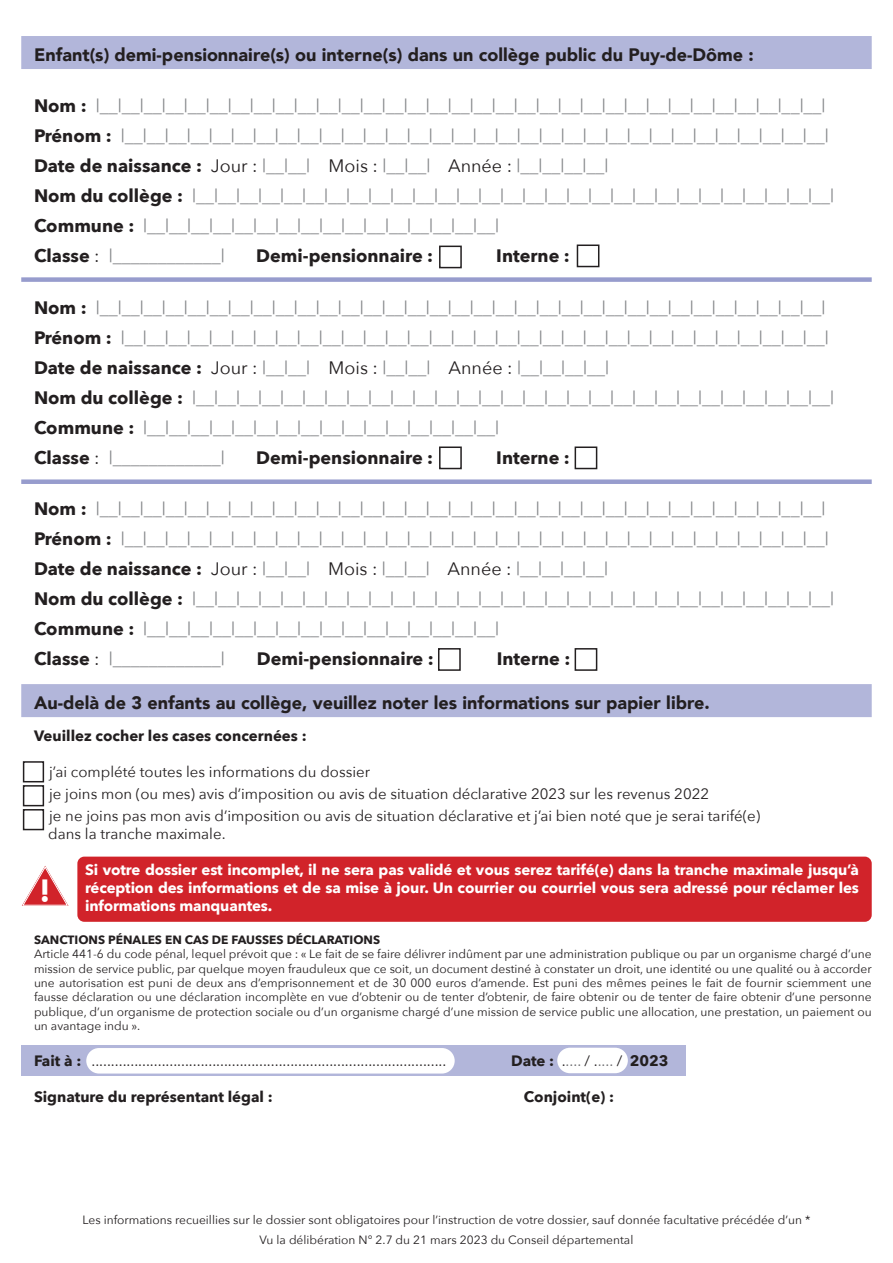
<style>
.page{position:relative;width:893px;height:1263px;background:#fff}
.page>*{position:absolute;margin:0;border:0;box-sizing:border-box;transform-origin:0 0}
.t1{font:900 32.1px "Avenir";color:#fff}
.t2{font:18px "Avenir";color:#808285}
.t3{font:900 18px "Avenir";color:#231f20}
.t4{font:700 18px "Avenir Next";color:#231f20}
.t5{font:15px "Avenir Next";color:#231f20}
.t6{font:700 15px/18px "Avenir Next";letter-spacing:-.01em;color:#fff;text-align:justify}
.t7{font:700 15px "Avenir Next";color:#231f20}
.t8{font:12px/14.4px "Avenir Next";color:#231f20;text-align:justify}
.t9{font:700 12px "Avenir Next";color:#231f20}
.s1{font-family:"Avenir Next";font-weight:700;color:#231f20}
.s2{font-family:"Avenir Next";color:#231f20}
.s3{font-weight:700}
.s4{font-weight:400}
.s5{font-weight:400;color:#69696c}
</style>
<div class="page">
<div style="left:77px;top:857px;width:795px;height:65px;background:#d1232a;border-radius:7px"></div>
<div style="left:21px;top:1045px;width:664px;height:31px;background:#b2b6da"></div>
<div style="left:86px;top:1048px;width:369px;height:25px;background:#fff;border-radius:13px"></div>
<div style="left:557px;top:1048px;width:71px;height:25px;background:#fff;border-radius:13px"></div>
<div style="left:21px;top:36px;width:851px;height:33px;background:#b2b6da"></div>
<div style="left:21px;top:684px;width:851px;height:33px;background:#b2b6da"></div>
<div style="left:21px;top:277px;width:851px;height:5px;background:#979ccd"></div>
<div style="left:21px;top:479px;width:851px;height:5px;background:#979ccd"></div>
<svg style="left:22px;top:866px;width:47px;height:40px"></svg>
<div style="left:439px;top:246px;width:23px;height:22px;border:2px solid #231f20"></div>
<div style="left:439px;top:446px;width:23px;height:23px;border:2px solid #231f20"></div>
<div style="left:438px;top:648px;width:23px;height:23px;border:2px solid #231f20"></div>
<div style="left:577px;top:244px;width:22px;height:23px;border:2px solid #231f20"></div>
<div style="left:575px;top:446px;width:22px;height:23px;border:2px solid #231f20"></div>
<div style="left:575px;top:648px;width:22px;height:23px;border:2px solid #231f20"></div>
<div style="left:23px;top:761px;width:21px;height:21px;border:2px solid #231f20"></div>
<div style="left:23px;top:785px;width:21px;height:21px;border:2px solid #231f20"></div>
<div style="left:23px;top:809px;width:21px;height:21px;border:2px solid #231f20"></div>
<svg style="left:34px;top:810px;width:8px;height:11px"></svg>
<p class="t3" style="left:34px;top:39px;width:721px">Enfant(s) demi-pensionnaire(s) ou interne(s) dans un collège public du Puy-de-Dôme :</p>
<p class="t2" style="left:34px;top:95px;width:793px"><span class="s1">Nom :</span> |__|__|__|__|__|__|__|__|__|__|__|__|__|__|__|__|__|__|__|__|__|__|__|__|__|__|__|__|__|__|__|__|__|</p>
<p class="t2" style="left:34px;top:125px;width:796px"><span class="s1">Prénom :</span> |__|__|__|__|__|__|__|__|__|__|__|__|__|__|__|__|__|__|__|__|__|__|__|__|__|__|__|__|__|__|__|__|</p>
<p class="t2" style="left:34px;top:155px;width:576px"><span class="s1">Date de naissance :</span> <span class="s2">Jour :</span> |__|__| <span class="s2">Mois :</span> |__|__| <span class="s2">Année :</span> |__|__|__|__|</p>
<p class="t2" style="left:34px;top:185px;width:801px"><span class="s1">Nom du collège :</span> |__|__|__|__|__|__|__|__|__|__|__|__|__|__|__|__|__|__|__|__|__|__|__|__|__|__|__|__|__|</p>
<p class="t2" style="left:34px;top:215px;width:467px"><span class="s1">Commune :</span> |__|__|__|__|__|__|__|__|__|__|__|__|__|__|__|__|</p>
<p class="t2" style="left:34px;top:245px;width:192px"><span class="s1">Classe</span> <span class="s2">:</span> |____________|</p>
<p class="t4" style="left:256px;top:240px;width:179px">Demi-pensionnaire :</p>
<p class="t4" style="left:496px;top:240px;width:75px">Interne :</p>
<p class="t2" style="left:34px;top:297px;width:793px"><span class="s1">Nom :</span> |__|__|__|__|__|__|__|__|__|__|__|__|__|__|__|__|__|__|__|__|__|__|__|__|__|__|__|__|__|__|__|__|__|</p>
<p class="t2" style="left:34px;top:327px;width:796px"><span class="s1">Prénom :</span> |__|__|__|__|__|__|__|__|__|__|__|__|__|__|__|__|__|__|__|__|__|__|__|__|__|__|__|__|__|__|__|__|</p>
<p class="t2" style="left:34px;top:357px;width:577px"><span class="s1">Date de naissance :</span> <span class="s2">Jour :</span> |__|__| <span class="s2">Mois :</span> |__|__| <span class="s2">Année :</span> |__|__|__|__|</p>
<p class="t2" style="left:34px;top:387px;width:801px"><span class="s1">Nom du collège :</span> |__|__|__|__|__|__|__|__|__|__|__|__|__|__|__|__|__|__|__|__|__|__|__|__|__|__|__|__|__|</p>
<p class="t2" style="left:34px;top:417px;width:467px"><span class="s1">Commune :</span> |__|__|__|__|__|__|__|__|__|__|__|__|__|__|__|__|</p>
<p class="t2" style="left:34px;top:447px;width:192px"><span class="s1">Classe</span> <span class="s2">:</span> |____________|</p>
<p class="t4" style="left:256px;top:442px;width:179px">Demi-pensionnaire :</p>
<p class="t4" style="left:496px;top:442px;width:75px">Interne :</p>
<p class="t2" style="left:34px;top:498px;width:793px"><span class="s1">Nom :</span> |__|__|__|__|__|__|__|__|__|__|__|__|__|__|__|__|__|__|__|__|__|__|__|__|__|__|__|__|__|__|__|__|__|</p>
<p class="t2" style="left:34px;top:528px;width:796px"><span class="s1">Prénom :</span> |__|__|__|__|__|__|__|__|__|__|__|__|__|__|__|__|__|__|__|__|__|__|__|__|__|__|__|__|__|__|__|__|</p>
<p class="t2" style="left:34px;top:558px;width:576px"><span class="s1">Date de naissance :</span> <span class="s2">Jour :</span> |__|__| <span class="s2">Mois :</span> |__|__| <span class="s2">Année :</span> |__|__|__|__|</p>
<p class="t2" style="left:34px;top:588px;width:801px"><span class="s1">Nom du collège :</span> |__|__|__|__|__|__|__|__|__|__|__|__|__|__|__|__|__|__|__|__|__|__|__|__|__|__|__|__|__|</p>
<p class="t2" style="left:34px;top:618px;width:467px"><span class="s1">Commune :</span> |__|__|__|__|__|__|__|__|__|__|__|__|__|__|__|__|</p>
<p class="t2" style="left:34px;top:648px;width:192px"><span class="s1">Classe</span> <span class="s2">:</span> |____________|</p>
<p class="t4" style="left:257px;top:643px;width:179px">Demi-pensionnaire :</p>
<p class="t4" style="left:497px;top:643px;width:75px">Interne :</p>
<p class="t3" style="left:34px;top:687px;width:677px">Au-delà de 3 enfants au collège, veuillez noter les informations sur papier libre.</p>
<p class="t7" style="left:34px;top:722px;width:274px">Veuillez cocher les cases concernées :</p>
<p class="t5" style="left:49px;top:759px;width:322px">j’ai complété toutes les informations du dossier</p>
<p class="t5" style="left:49px;top:781px;width:661px">je joins mon (ou mes) avis d’imposition ou avis de situation déclarative 2023 sur les revenus 2022</p>
<p class="t5" style="left:49px;top:803px;width:713px">je ne joins pas mon avis d’imposition ou avis de situation déclarative et j’ai bien noté que je serai tarifé(e)</p>
<p class="t5" style="left:48px;top:821px;width:179px">dans la tranche maximale.</p>
<p class="t6" style="left:85px;top:861px;width:775px">Si votre dossier est incomplet, il ne sera pas validé et vous serez tarifé(e) dans la tranche maximale jusqu’à réception des informations et de sa mise à jour. Un courrier ou courriel vous sera adressé pour réclamer les informations manquantes.</p>
<p class="t9" style="left:34px;top:929px;width:348px">SANCTIONS PÉNALES EN CAS DE FAUSSES DÉCLARATIONS</p>
<p class="t8" style="left:34px;top:946px;width:839px">Article 441-6 du code pénal, lequel prévoit que : « Le fait de se faire délivrer indûment par une administration publique ou par un organisme chargé d’une mission de service public, par quelque moyen frauduleux que ce soit, un document destiné à constater un droit, une identité ou une qualité ou à accorder une autorisation est puni de deux ans d’emprisonnement et de 30 000 euros d’amende. Est puni des mêmes peines le fait de fournir sciemment une fausse déclaration ou une déclaration incomplète en vue d’obtenir ou de tenter d’obtenir, de faire obtenir ou de tenter de faire obtenir d’une personne publique, d’un organisme de protection sociale ou d’un organisme chargé d’une mission de service public une allocation, une prestation, un paiement ou un avantage indu ».</p>
<p class="t5" style="left:34px;top:1048px;width:414px"><span class="s3">Fait à :</span> ...........................................................................................</p>
<p class="t7" style="left:511px;top:1048px;width:159px">Date : <span class="s4">.</span><span class="s5">....</span> <span class="s4">/ .</span><span class="s5">....</span> <span class="s4">/</span> 2023</p>
<p class="t7" style="left:34px;top:1084px;width:240px">Signature du représentant légal :</p>
<p class="t7" style="left:524px;top:1084px;width:92px">Conjoint(e) :</p>
<p class="t1" style="left:38px;top:863px;width:16px">!</p>
<p class="t8" style="left:83px;top:1212px;width:729px">Les informations recueillies sur le dossier sont obligatoires pour l’instruction de votre dossier, sauf donnée facultative précédée d’un *</p>
<p class="t8" style="left:260px;top:1232px;width:375px">Vu la délibération N° 2.7 du 21 mars 2023 du Conseil départemental</p>
</div>
